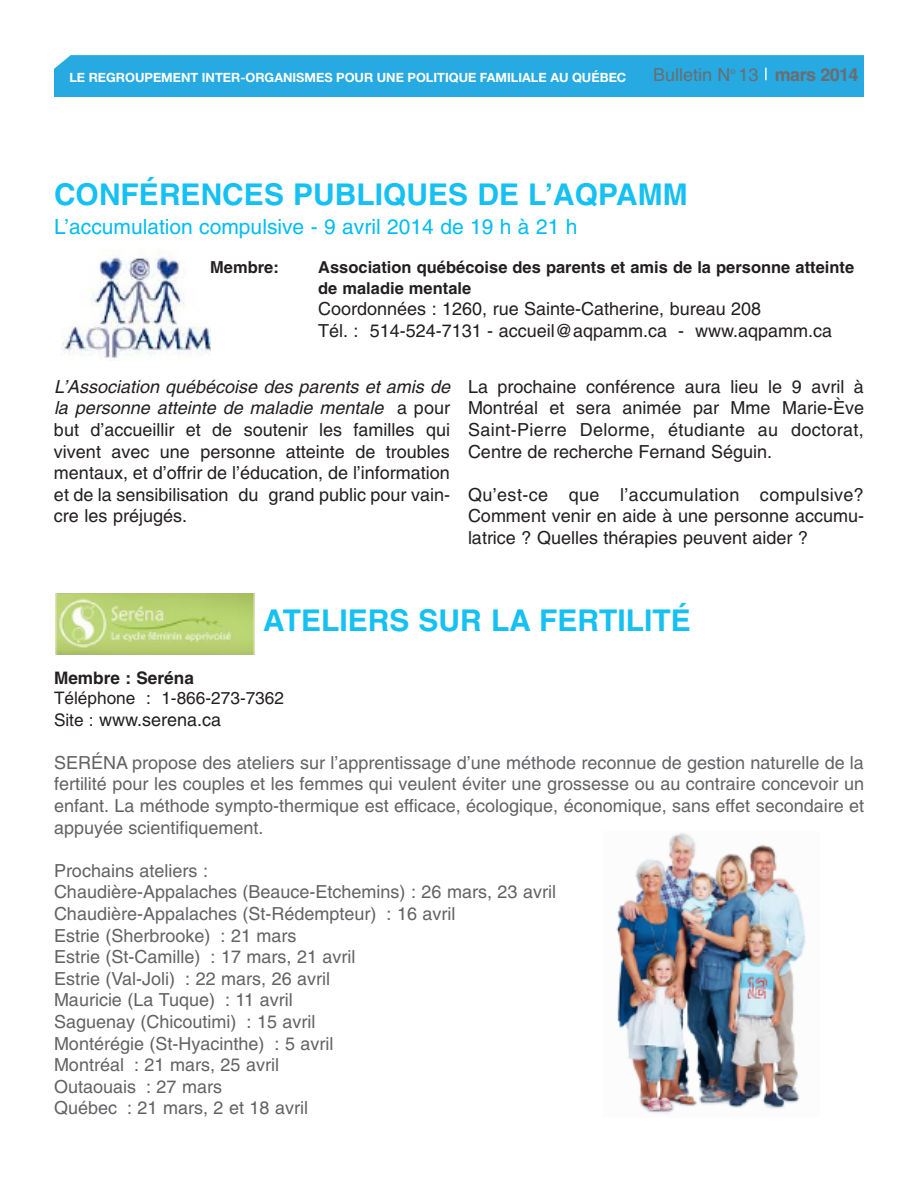
<style>
.page{position:relative;width:918px;height:1188px;background:#fff}
.page>*{position:absolute;margin:0;border:0;box-sizing:border-box;transform-origin:0 0}
.t1{font:700 30px "Helvetica";color:#15c0f2}
.t2{font:21px "Helvetica";color:#01bdf2}
.t3{font:18px/21.6px "Helvetica";color:#231f20;text-align:justify}
.t4{font:18px/21.6px "Helvetica";color:#636366;text-align:justify}
.t5{font:18px "Helvetica";color:#6c6d70}
.t6{font:17.25px "Helvetica";color:#231f20}
.t7{font:700 17.25px "Helvetica";color:#231f20}
.t8{font:700 16.5px/21px "Helvetica";color:#231f20}
.t9{font:12.75px "Helvetica Neue Bold+OACNPE";color:#fff}
.s1{font-weight:700}
.s2{font-style:italic}
.s3{font-size:17.25px}
</style>
<div class="page">
<div style="left:54px;top:55px;width:810px;height:42px;background:#26aae1"></div>
<svg style="left:55px;top:594px;width:200px;height:61px"></svg>
<img style="left:55px;top:594px;width:199px;height:60px">
<img style="left:616px;top:833px;width:189px;height:281px">
<img style="left:61px;top:250px;width:149px;height:109px">
<p class="t9" style="left:69px;top:70px;width:558px">LE REGROUPEMENT INTER-ORGANISMES POUR UNE POLITIQUE FAMILIALE AU QUÉBEC</p>
<p class="t5" style="left:653px;top:64px;width:207px">Bulletin N<sup>o</sup> 13 <span class="s1">mars 2014</span></p>
<h1 class="t1" style="left:54px;top:176px;width:635px">CONFÉRENCES PUBLIQUES DE L’AQPAMM</h1>
<p class="t2" style="left:54px;top:214px;width:525px">L’accumulation compulsive - 9 avril 2014 de 19 h à 21 h</p>
<p class="t8" style="left:210px;top:256px;width:70px">Membre:</p>
<p class="t8" style="left:318px;top:256px;width:538px">Association québécoise des parents et amis de la personne atteinte de maladie mentale</p>
<p class="t3" style="left:318px;top:298px;width:515px">Coordonnées : 1260, rue Sainte-Catherine, bureau 208<br>Tél. : 514-524-7131 - accueil@aqpamm.ca - www.aqpamm.ca</p>
<p class="t3" style="left:54px;top:376px;width:398px"><span class="s2">L’Association québécoise des parents et amis de la personne atteinte de maladie mentale</span> a pour but d’accueillir et de soutenir les familles qui vivent avec une personne atteinte de troubles mentaux, et d’offrir de l’éducation, de l’information et de la sensibilisation du grand public pour vain&shy;cre les préjugés.</p>
<p class="t3" style="left:468px;top:376px;width:398px">La prochaine conférence aura lieu le 9 avril à Montréal et sera animée par Mme Marie-Ève Saint-Pierre Delorme, étudiante au doctorat, Centre de recherche Fernand Séguin.</p>
<p class="t3" style="left:468px;top:484px;width:398px">Qu’est-ce que l’accumulation compulsive?<br>Comment venir en aide à une personne accumu&shy;latrice ? Quelles thérapies peuvent aider ?</p>
<h1 class="t1" style="left:263px;top:602px;width:429px">ATELIERS SUR LA FERTILITÉ</h1>
<p class="t7" style="left:54px;top:667px;width:141px">Membre : Seréna</p>
<p class="t6" style="left:54px;top:688px;width:232px">Téléphone : 1-866-273-7362</p>
<p class="t3" style="left:54px;top:709px;width:169px"><span class="s3">Site :</span> www.serena.ca</p>
<p class="t4" style="left:54px;top:752px;width:812px">SERÉNA propose des ateliers sur l’apprentissage d’une méthode reconnue de gestion naturelle de la fertilité pour les couples et les femmes qui veulent éviter une grossesse ou au contraire concevoir un enfant. La méthode sympto-thermique est efficace, écologique, économique, sans effet secondaire et appuyée scientifiquement.</p>
<p class="t4" style="left:54px;top:860px;width:504px;text-align:left">Prochains ateliers :<br>Chaudière-Appalaches (Beauce-Etchemins) : 26 mars, 23 avril Chaudière-Appalaches (St-Rédempteur) : 16 avril<br>Estrie (Sherbrooke) : 21 mars<br>Estrie (St-Camille) : 17 mars, 21 avril<br>Estrie (Val-Joli) : 22 mars, 26 avril<br>Mauricie (La Tuque) : 11 avril<br>Saguenay (Chicoutimi) : 15 avril<br>Montérégie (St-Hyacinthe) : 5 avril<br>Montréal : 21 mars, 25 avril<br>Outaouais : 27 mars<br>Québec : 21 mars, 2 et 18 avril</p>
</div>
